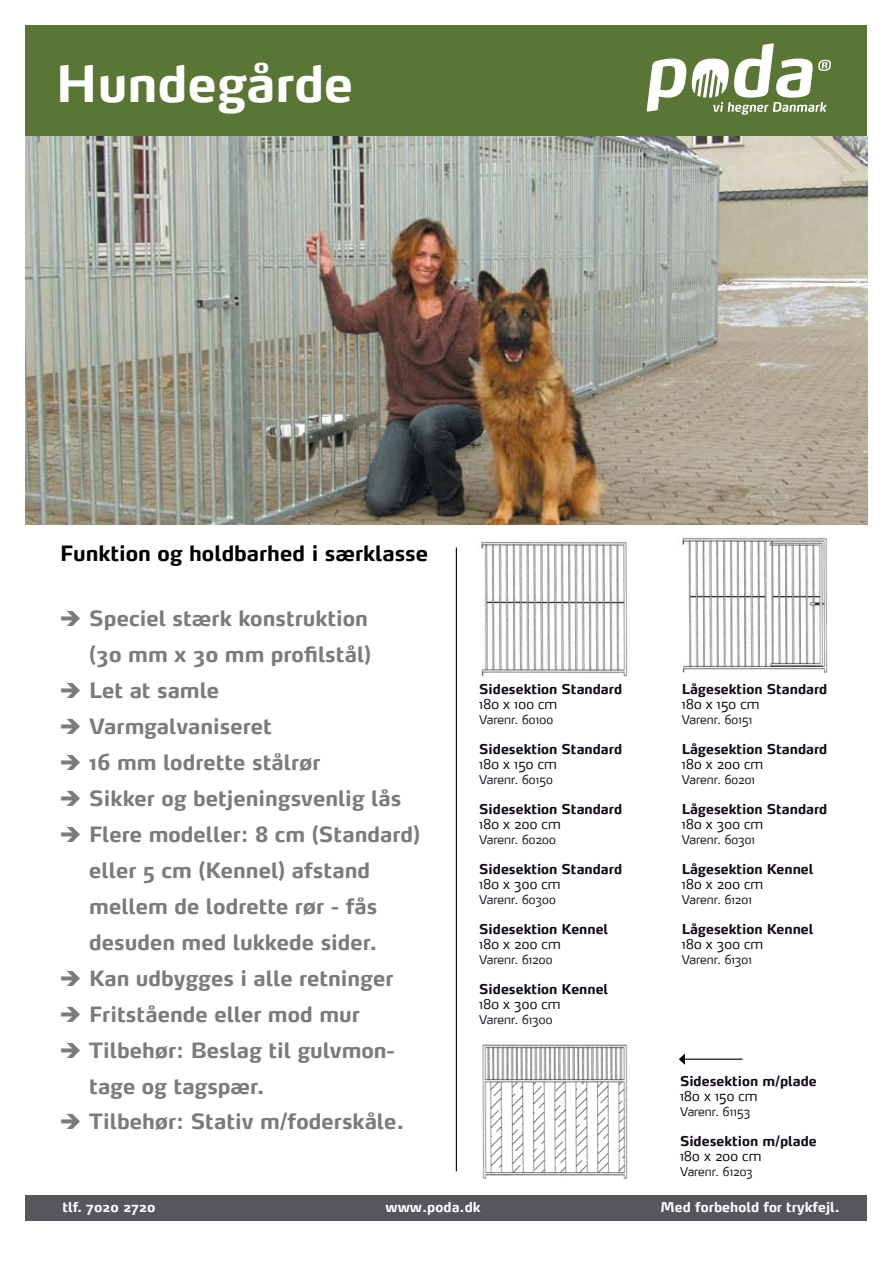
<style>
.page{position:relative;width:893px;height:1263px;background:#fff}
.page>*{position:absolute;margin:0;border:0;box-sizing:border-box;transform-origin:0 0}
.t1{font:700 49.5px "Max";color:#fff}
.t2{font:700 21px/36px "Max";color:#797b7d}
.t3{font:700 21px "Max";color:#000}
.t4{font:700 13.5px "Max";color:#120b15}
.t5{font:300 13.5px "Max";letter-spacing:.02em;color:#000}
.t6{font:700 13.5px "Max";color:#fff}
.t7{font:300 12px "Max";color:#120b15}
</style>
<div class="page">
<div style="left:26px;top:26px;width:841px;height:110px;background:#597635"></div>
<svg style="left:647px;top:59px;width:39px;height:53px"></svg>
<svg style="left:692px;top:43px;width:139px;height:72px"></svg>
<div style="left:26px;top:1195px;width:841px;height:25px;background:#55575c"></div>
<img style="left:25px;top:136px;width:842px;height:389px">
<img style="left:481px;top:541px;width:147px;height:136px">
<img style="left:482px;top:1044px;width:146px;height:135px">
<img style="left:682px;top:537px;width:146px;height:136px">
<hr style="left:684px;top:1058px;width:59px;height:2px;background:#000">
<svg style="left:679px;top:1053px;width:6px;height:12px"></svg>
<hr style="left:456px;top:548px;width:1px;height:623px;background:#000">
<h1 class="t1" style="left:56px;top:53px;width:299px">Hundegårde</h1>
<p class="t3" style="left:60px;top:540px;width:369px">Funktion og holdbarhed i særklasse</p>
<p class="t2" style="left:89px;top:600px;width:333px">Speciel stærk konstruktion<br>(30 mm x 30 mm profilstål)<br>Let at samle<br>Varmgalvaniseret<br>16 mm lodrette stålrør<br>Sikker og betjeningsvenlig lås<br>Flere modeller: 8 cm (Standard) eller 5 cm (Kennel) afstand mellem de lodrette rør - fås desuden med lukkede sider.<br>Kan udbygges i alle retninger<br>Fritstående eller mod mur<br>Tilbehør: Beslag til gulvmon&shy;tage og tagspær.<br>Tilbehør: Stativ m/foderskåle.</p>
<p class="t4" style="left:479px;top:680px;width:144px">Sidesektion Standard</p>
<p class="t5" style="left:479px;top:695px;width:80px">180 x 100 cm</p>
<p class="t7" style="left:479px;top:712px;width:76px">Varenr. 60100</p>
<p class="t4" style="left:479px;top:740px;width:144px">Sidesektion Standard</p>
<p class="t5" style="left:479px;top:755px;width:79px">180 x 150 cm</p>
<p class="t7" style="left:479px;top:772px;width:75px">Varenr. 60150</p>
<p class="t4" style="left:479px;top:800px;width:144px">Sidesektion Standard</p>
<p class="t5" style="left:479px;top:815px;width:83px">180 x 200 cm</p>
<p class="t7" style="left:479px;top:832px;width:78px">Varenr. 60200</p>
<p class="t4" style="left:479px;top:860px;width:144px">Sidesektion Standard</p>
<p class="t5" style="left:479px;top:875px;width:83px">180 x 300 cm</p>
<p class="t7" style="left:479px;top:892px;width:78px">Varenr. 60300</p>
<p class="t4" style="left:479px;top:920px;width:131px">Sidesektion Kennel</p>
<p class="t5" style="left:479px;top:935px;width:83px">180 x 200 cm</p>
<p class="t7" style="left:479px;top:952px;width:75px">Varenr. 61200</p>
<p class="t4" style="left:479px;top:980px;width:131px">Sidesektion Kennel</p>
<p class="t5" style="left:479px;top:995px;width:83px">180 x 300 cm</p>
<p class="t7" style="left:479px;top:1012px;width:75px">Varenr. 61300</p>
<p class="t4" style="left:682px;top:680px;width:147px">Lågesektion Standard</p>
<p class="t5" style="left:682px;top:695px;width:79px">180 x 150 cm</p>
<p class="t7" style="left:682px;top:712px;width:72px">Varenr. 60151</p>
<p class="t4" style="left:682px;top:740px;width:147px">Lågesektion Standard</p>
<p class="t5" style="left:682px;top:755px;width:83px">180 x 200 cm</p>
<p class="t7" style="left:682px;top:772px;width:75px">Varenr. 60201</p>
<p class="t4" style="left:682px;top:800px;width:147px">Lågesektion Standard</p>
<p class="t5" style="left:682px;top:815px;width:83px">180 x 300 cm</p>
<p class="t7" style="left:682px;top:832px;width:75px">Varenr. 60301</p>
<p class="t4" style="left:682px;top:860px;width:133px">Lågesektion Kennel</p>
<p class="t5" style="left:682px;top:875px;width:83px">180 x 200 cm</p>
<p class="t7" style="left:682px;top:892px;width:71px">Varenr. 61201</p>
<p class="t4" style="left:682px;top:920px;width:133px">Lågesektion Kennel</p>
<p class="t5" style="left:682px;top:935px;width:83px">180 x 300 cm</p>
<p class="t7" style="left:682px;top:952px;width:71px">Varenr. 61301</p>
<p class="t4" style="left:680px;top:1072px;width:138px">Sidesektion m/plade</p>
<p class="t5" style="left:680px;top:1087px;width:79px">180 x 150 cm</p>
<p class="t7" style="left:680px;top:1104px;width:72px">Varenr. 61153</p>
<p class="t4" style="left:680px;top:1132px;width:138px">Sidesektion m/plade</p>
<p class="t5" style="left:680px;top:1147px;width:83px">180 x 200 cm</p>
<p class="t7" style="left:680px;top:1164px;width:74px">Varenr. 61203</p>
<p class="t6" style="left:63px;top:1198px;width:94px">tlf. 7020 2720</p>
<p class="t6" style="left:385px;top:1198px;width:97px">www.poda.dk</p>
<p class="t6" style="left:661px;top:1198px;width:181px">Med forbehold for trykfejl.</p>
</div>
